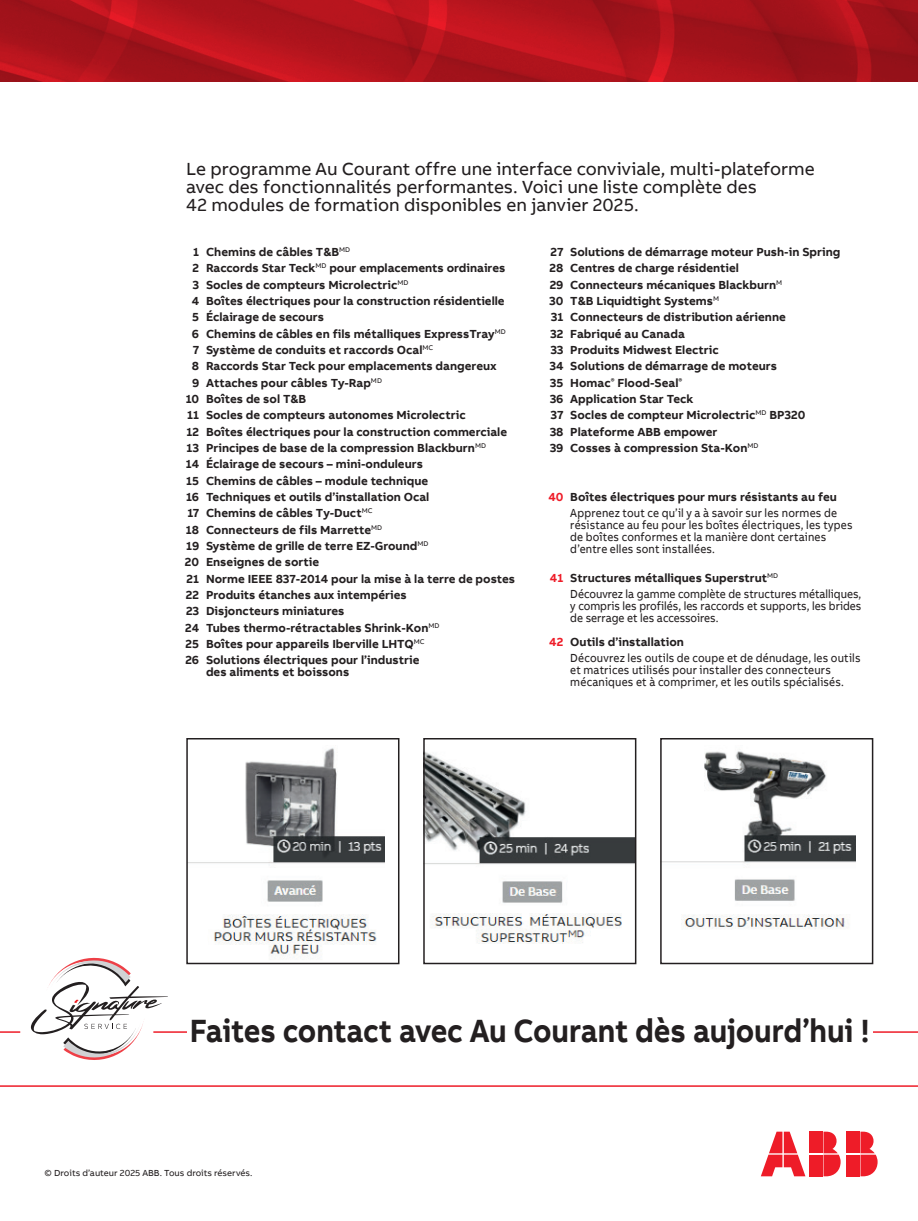
<style>
.page{position:relative;width:918px;height:1221px;background:#fff}
.page>*{position:absolute;margin:0;border:0;box-sizing:border-box;transform-origin:0 0}
.t1{font:700 33px "AB Bvoice";letter-spacing:-.01em;color:#231f20;scale:.9 1}
.t2{font:18px/18px "AB Bvoice";color:#231f20}
.t3{font:700 12px/16.4px "AB Bvoice";color:#231f20}
.t4{font:12px/12px "AB Bvoice";letter-spacing:.015em;color:#231f20;scale:.9 1}
.t5{font:9px "AB Bvoice";color:#231f20}
.s1{font-weight:700;color:#ee1c28}
.s2{font-weight:700}
</style>
<div class="page">
<div style="left:846px;top:1131px;width:13px;height:22px;background:#ee1c28"></div>
<div style="left:846px;top:1154px;width:13px;height:22px;background:#ee1c28"></div>
<svg style="left:860px;top:1131px;width:18px;height:45px"></svg>
<svg style="left:761px;top:1131px;width:44px;height:45px"></svg>
<div style="left:809px;top:1131px;width:13px;height:22px;background:#ee1c28"></div>
<div style="left:809px;top:1154px;width:13px;height:22px;background:#ee1c28"></div>
<svg style="left:823px;top:1131px;width:18px;height:45px"></svg>
<svg style="left:31px;top:957px;width:137px;height:102px"></svg>
<hr style="left:153px;top:1031px;width:765px;height:1px;background:#ee1c28">
<svg style="left:0;top:1031px;width:20px;height:1px"></svg>
<hr style="left:0;top:1085px;width:918px;height:1px;background:#ee1c28">
<img style="left:0;top:0;width:918px;height:81px">
<div style="left:187px;top:943px;width:686px;height:99px;background:#fff"></div>
<img style="left:189px;top:748px;width:196px;height:212px">
<div style="left:186px;top:738px;width:213px;height:226px;border:2px solid #231f20"></div>
<img style="left:426px;top:752px;width:207px;height:192px">
<div style="left:423px;top:738px;width:213px;height:226px;border:2px solid #231f20"></div>
<img style="left:663px;top:751px;width:193px;height:179px">
<div style="left:660px;top:738px;width:213px;height:226px;border:2px solid #231f20"></div>
<h2 class="t2" style="left:186px;top:160px;width:630px">Le programme Au Courant offre une interface conviviale, multi-plateforme avec des fonctionnalités performantes. Voici une liste complète des<br>42 modules de formation disponibles en janvier 2025.</h2>
<p class="t3" style="left:193px;top:244px;width:159px">1 Chemins de câbles T&amp;B<sup>MD</sup></p>
<p class="t3" style="left:193px;top:260px;width:314px">2 Raccords Star Teck<sup>MD</sup> pour emplacements ordinaires</p>
<p class="t3" style="left:193px;top:276px;width:217px">3 Socles de compteurs Microlectric<sup>MD</sup></p>
<p class="t3" style="left:192px;top:293px;width:314px">4 Boîtes électriques pour la construction résidentielle</p>
<p class="t3" style="left:192px;top:309px;width:133px">5 Éclairage de secours</p>
<p class="t3" style="left:192px;top:325px;width:315px">6 Chemins de câbles en fils métalliques ExpressTray<sup>MD</sup></p>
<p class="t3" style="left:193px;top:342px;width:242px">7 Système de conduits et raccords Ocal<sup>MC</sup></p>
<p class="t3" style="left:192px;top:358px;width:306px">8 Raccords Star Teck pour emplacements dangereux</p>
<p class="t3" style="left:192px;top:374px;width:192px">9 Attaches pour câbles Ty-Rap<sup>MD</sup></p>
<p class="t3" style="left:186px;top:391px;width:122px">10 Boîtes de sol T&amp;B</p>
<p class="t3" style="left:187px;top:407px;width:280px">11 Socles de compteurs autonomes Microlectric</p>
<p class="t3" style="left:186px;top:423px;width:322px">12 Boîtes électriques pour la construction commerciale</p>
<p class="t3" style="left:187px;top:440px;width:301px">13 Principes de base de la compression Blackburn<sup>MD</sup></p>
<p class="t3" style="left:186px;top:456px;width:239px">14 Éclairage de secours – mini-onduleurs</p>
<p class="t3" style="left:186px;top:472px;width:244px">15 Chemins de câbles – module technique</p>
<p class="t3" style="left:186px;top:488px;width:245px">16 Techniques et outils d’installation Ocal</p>
<p class="t3" style="left:187px;top:505px;width:187px">17 Chemins de câbles Ty-Duct<sup>MC</sup></p>
<p class="t3" style="left:186px;top:521px;width:198px">18 Connecteurs de fils Marrette<sup>MD</sup></p>
<p class="t3" style="left:186px;top:537px;width:244px">19 Système de grille de terre EZ-Ground<sup>MD</sup></p>
<p class="t3" style="left:185px;top:554px;width:136px">20 Enseignes de sortie</p>
<p class="t3" style="left:187px;top:570px;width:330px">21 Norme IEEE 837-2014 pour la mise à la terre de postes</p>
<p class="t3" style="left:186px;top:586px;width:222px">22 Produits étanches aux intempéries</p>
<p class="t3" style="left:186px;top:603px;width:160px">23 Disjoncteurs miniatures</p>
<p class="t3" style="left:185px;top:619px;width:256px">24 Tubes thermo-rétractables Shrink-Kon<sup>MD</sup></p>
<p class="t3" style="left:186px;top:635px;width:240px">25 Boîtes pour appareils Iberville LHTQ<sup>MC</sup></p>
<p class="t3" style="left:185px;top:652px;width:236px">26 Solutions électriques pour l’industrie</p>
<p class="t3" style="left:206px;top:664px;width:145px">des aliments et boissons</p>
<p class="t3" style="left:549px;top:244px;width:293px">27 Solutions de démarrage moteur Push-in Spring<br>28 Centres de charge résidentiel<br>29 Connecteurs mécaniques Blackburn<sup>M<br></sup>30 T&amp;B Liquidtight Systems<sup>M<br></sup>31 Connecteurs de distribution aérienne<br>32 Fabriqué au Canada<br>33 Produits Midwest Electric<br>34 Solutions de démarrage de moteurs<br>35 Homac<sup>®</sup> Flood-Seal<sup>®<br></sup>36 Application Star Teck<br>37 Socles de compteur Microlectric<sup>MD</sup> BP320<br>38 Plateforme ABB empower<br>39 Cosses à compression Sta-Kon<sup>MD</sup></p>
<p class="t4" style="left:548px;top:489px;width:322px;line-height:16.4px;text-align:right"><span class="s1">40</span> <span class="s2">Boîtes électriques pour murs résistants au feu<br></span>Apprenez tout ce qu’il y a à savoir sur les normes de</p>
<p class="t4" style="left:570px;top:519px;width:315px">résistance au feu pour les boîtes électriques, les types de boîtes conformes et la manière dont certaines d’entre elles sont installées.</p>
<p class="t4" style="left:570px;top:569px;width:325px;line-height:16.4px;text-indent:-20px"><span class="s1">41</span> <span class="s2">Structures métalliques Superstrut</span><sup>MD<br></sup>Découvrez la gamme complète de structures métalliques,</p>
<p class="t4" style="left:570px;top:600px;width:325px">y compris les profilés, les raccords et supports, les brides de serrage et les accessoires.</p>
<p class="t4" style="left:570px;top:634px;width:324px;line-height:16.4px;text-indent:-21px"><span class="s1">42</span> <span class="s2">Outils d’installation<br></span>Découvrez les outils de coupe et de dénudage, les outils</p>
<p class="t4" style="left:570px;top:664px;width:305px">et matrices utilisés pour installer des connecteurs mécaniques et à comprimer, et les outils spécialisés.</p>
<h1 class="t1" style="left:190px;top:1010px;width:757px">Faites contact avec Au Courant dès aujourd’hui !</h1>
<p class="t5" style="left:45px;top:1167px;width:209px">© Droits d’auteur 2025 ABB. Tous droits réservés.</p>
</div>
